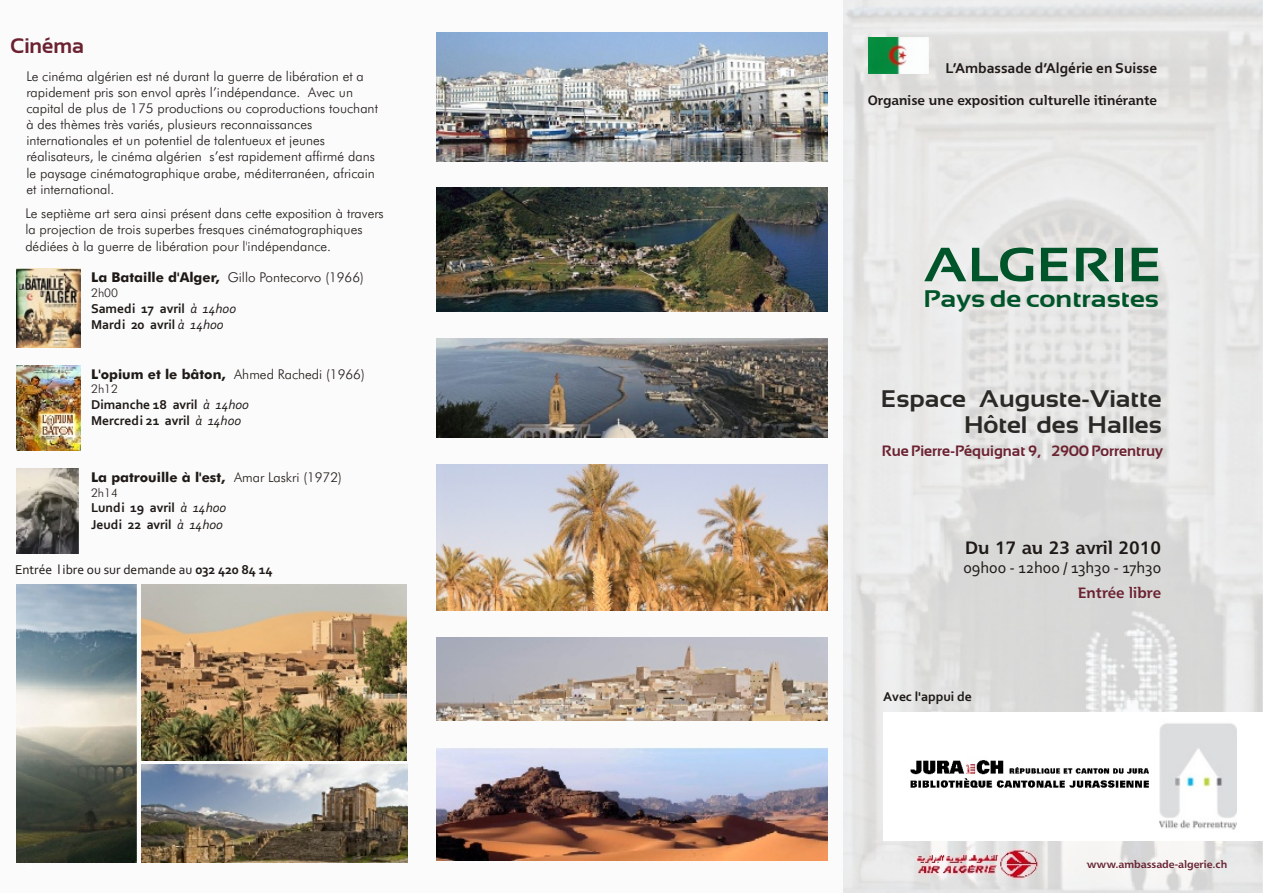
<style>
.page{position:relative;width:1263px;height:894px;background:#fff}
.page>*{position:absolute;margin:0;border:0;box-sizing:border-box;transform-origin:0 0}
.t1{font:700 48px "Sansation";letter-spacing:.015em;color:#005429;scale:1.19 1}
.t2{font:700 24px/26.8px "Sansation";color:#2b2926;text-align:right;scale:1.08 1}
.t3{font:700 24px "Sansation";color:#005429;scale:1.16 1}
.t4{font:700 21px "Sansation";color:#6b2130}
.t5{font:18px "Essai";color:#1f1a17}
.t6{font:16.5px "Corbel";color:#1f1a17}
.t7{font:700 15px "Sansation";color:#6b2130}
.t8{font:700 15px "Corbel";color:#1f1a17}
.t9{font:15px "Essai";color:#6b2130}
.t10{font:13.5px/16.2px "Futura Lt BT";color:#1f1a17}
.t11{font:700 13.5px/16.5px "Corbel";color:#1f1a17}
.t12{font:13.5px "Essai";color:#1f1a17}
.t13{font:700 13.5px "Futura Md BT";color:#1f1a17}
.t14{font:13.5px "Corbel";color:#1f1a17}
.t15{font:12px "Futura Lt BT";color:#1f1a17}
.t16{font:10.5px "Essai";color:#662130}
.s1{font-family:"Futura Md BT";font-weight:700}
.s2{font-weight:400;font-style:italic}
.s3{font-family:"Futura Lt BT";font-weight:400}
.s4{font-weight:700}
</style>
<div class="page">
<img style="left:843px;top:0;width:420px;height:893px">
<img style="left:916px;top:846px;width:127px;height:35px">
<img style="left:436px;top:747px;width:391px;height:114px">
<img style="left:436px;top:464px;width:391px;height:146px">
<img style="left:436px;top:637px;width:392px;height:83px">
<img style="left:436px;top:188px;width:392px;height:124px">
<img style="left:436px;top:33px;width:392px;height:128px">
<img style="left:436px;top:338px;width:392px;height:100px">
<img style="left:142px;top:764px;width:265px;height:98px">
<img style="left:17px;top:584px;width:121px;height:278px">
<img style="left:141px;top:584px;width:266px;height:176px">
<img style="left:16px;top:269px;width:65px;height:79px">
<img style="left:16px;top:365px;width:64px;height:86px">
<img style="left:16px;top:468px;width:64px;height:86px">
<img style="left:868px;top:37px;width:61px;height:36px">
<div style="left:883px;top:712px;width:380px;height:129px;background:#fff"></div>
<img style="left:910px;top:760px;width:239px;height:28px">
<img style="left:1159px;top:723px;width:77px;height:107px">
<h3 class="t4" style="left:10px;top:37px;width:76px">Cinéma</h3>
<p class="t10" style="left:26px;top:69px;width:353px">Le cinéma algérien est né durant la guerre de libération et a rapidement pris son envol après l’indépendance. Avec un capital de plus de 175 productions ou coproductions touchant à des thèmes très variés, plusieurs reconnaissances internationales et un potentiel de talentueux et jeunes réalisateurs, le cinéma algérien s’est rapidement affirmé dans le paysage cinématographique arabe, méditerranéen, africain et international.</p>
<p class="t10" style="left:25px;top:207px;width:360px">Le septième art sera ainsi présent dans cette exposition à travers la projection de trois superbes fresques cinématographiques dédiées à la guerre de libération pour l'indépendance.</p>
<p class="t10" style="left:91px;top:271px;width:274px"><span class="s1">La Bataille d'Alger,</span> Gillo Pontecorvo (1966)</p>
<p class="t15" style="left:91px;top:288px;width:28px">2h00</p>
<p class="t11" style="left:91px;top:301px;width:147px">Samedi 17 avril <span class="s2">à 14h00<br></span>Mardi 20 avril <span class="s2">à 14h00</span></p>
<p class="t10" style="left:91px;top:367px;width:275px"><span class="s1">L'opium et le bâton,</span> Ahmed Rachedi (1966)</p>
<p class="t15" style="left:91px;top:384px;width:28px">2h12</p>
<p class="t11" style="left:91px;top:397px;width:159px">Dimanche 18 avril <span class="s2">à 14h00<br></span>Mercredi 21 avril <span class="s2">à 14h00</span></p>
<p class="t13" style="left:91px;top:472px;width:252px">La patrouille à l'est, <span class="s3">Amar Laskri (1972)</span></p>
<p class="t15" style="left:91px;top:488px;width:28px">2h14</p>
<p class="t11" style="left:91px;top:501px;width:137px">Lundi 19 avril <span class="s2">à 14h00<br></span>Jeudi 22 avril <span class="s2">à 14h00</span></p>
<p class="t14" style="left:15px;top:564px;width:259px">Entrée l ibre ou sur demande au <span class="s4">032 420 84 14</span></p>
<p class="t8" style="left:946px;top:61px;width:213px">L’Ambassade d’Algérie en Suisse</p>
<p class="t12" style="left:868px;top:92px;width:291px">Organise une exposition culturelle itinérante</p>
<h1 class="t1" style="left:924px;top:246px;width:202px">ALGERIE</h1>
<h2 class="t3" style="left:924px;top:290px;width:204px">Pays de contrastes</h2>
<h2 class="t2" style="left:881px;top:387px;width:261px">Espace Auguste-Viatte<br>Hôtel des Halles</h2>
<p class="t7" style="left:882px;top:445px;width:283px">Rue Pierre-Péquignat 9, 2900 Porrentruy</p>
<h3 class="t5" style="left:965px;top:536px;width:198px">Du 17 au 23 avril 2010</h3>
<p class="t9" style="left:1078px;top:584px;width:85px">Entrée libre</p>
<p class="t6" style="left:963px;top:561px;width:199px">09h00 - 12h00 / 13h30 - 17h30</p>
<p class="t11" style="left:883px;top:689px;width:90px">Avec l'appui de</p>
<p class="t16" style="left:1086px;top:857px;width:142px">www.ambassade-algerie.ch</p>
</div>
